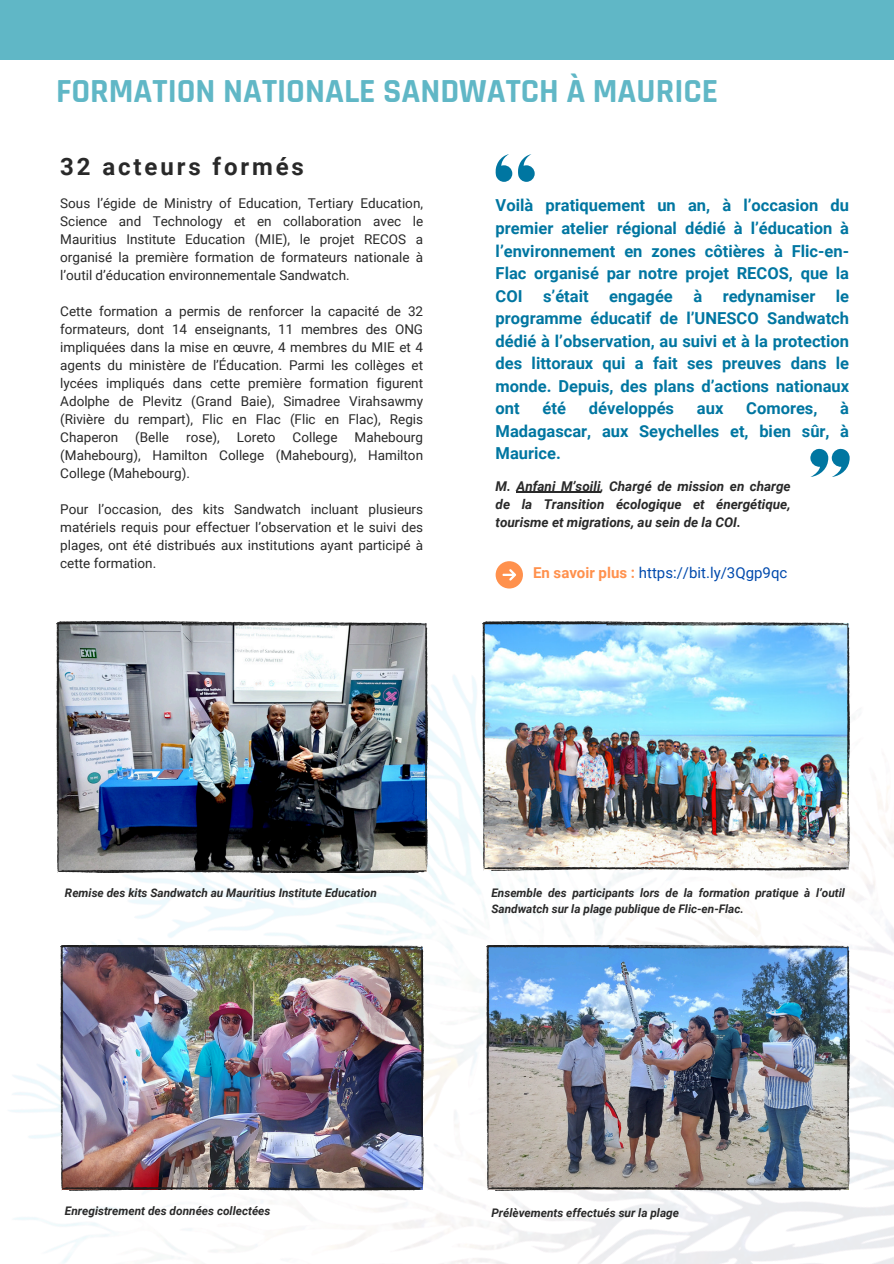
<style>
.page{position:relative;width:894px;height:1264px;background:#fff}
.page>*{position:absolute;margin:0;border:0;box-sizing:border-box;transform-origin:0 0}
.t1{font:700 34.05px "Rajdhani";color:#60b7c6}
.t2{font:700 24px "Roboto";letter-spacing:.12em;color:#292929}
.t3{font:700 16.5px/22.5px "Roboto";color:#0076a1;text-align:justify}
.t4{font:15px "Roboto";color:#004aad}
.t5{font:13.5px/18px "Roboto";color:#292929;text-align:justify}
.t6{font:italic 700 13.5px/18px "Roboto";color:#292929;text-align:justify}
.t7{font:italic 700 11.85px/15.8px "Roboto";color:#292929}
.s1{font-weight:700;color:#ff914d}
</style>
<div class="page">
<div style="left:0;top:0;width:893px;height:60px;background:#60b7c6"></div>
<img style="left:8px;top:170px;width:885px;height:1093px">
<img style="left:56px;top:622px;width:371px;height:250px">
<img style="left:482px;top:622px;width:367px;height:248px">
<img style="left:486px;top:945px;width:363px;height:245px">
<img style="left:60px;top:945px;width:363px;height:245px">
<svg style="left:495px;top:154px;width:17px;height:28px"></svg>
<svg style="left:518px;top:154px;width:16px;height:28px"></svg>
<svg style="left:809px;top:449px;width:40px;height:28px"></svg>
<hr style="left:516px;top:491px;width:84px;height:2px;background:#292929">
<svg style="left:495px;top:561px;width:27px;height:27px"></svg>
<h6 class="t1" style="left:56px;top:71px;width:663px">FORMATION NATIONALE SANDWATCH À MAURICE</h6>
<h6 class="t2" style="left:60px;top:153px;width:245px">32 acteurs formés</h6>
<h6 class="t5" style="left:60px;top:194px;width:364px">Sous l’égide de Ministry of Education, Tertiary Education, Science and Technology et en collaboration avec le Mauritius Institute Education (MIE), le projet RECOS a organisé la première formation de formateurs nationale à l’outil d’éducation environnementale Sandwatch.</h6>
<p class="t5" style="left:60px;top:302px;width:364px">Cette formation a permis de renforcer la capacité de 32 formateurs, dont 14 enseignants, 11 membres des ONG impliquées dans la mise en œuvre, 4 membres du MIE et 4 agents du ministère de l’Éducation. Parmi les collèges et lycées impliqués dans cette première formation figurent Adolphe de Plevitz (Grand Baie), Simadree Virahsawmy (Rivière du rempart), Flic en Flac (Flic en Flac), Regis Chaperon</p>
<p class="t5" style="left:135px;top:428px;width:35px">(Belle</p>
<p class="t5" style="left:186px;top:428px;width:35px">rose),</p>
<p class="t5" style="left:237px;top:428px;width:40px">Loreto</p>
<p class="t5" style="left:292px;top:428px;width:46px">College</p>
<p class="t5" style="left:60px;top:428px;width:364px;text-indent:294px">Mahebourg (Mahebourg), Hamilton College (Mahebourg), Hamilton College (Mahebourg).</p>
<h3 class="t5" style="left:60px;top:500px;width:364px">Pour l’occasion, des kits Sandwatch incluant plusieurs matériels requis pour effectuer l’observation et le suivi des plages, ont été distribués aux institutions ayant participé à cette formation.</h3>
<p class="t3" style="left:495px;top:194px;width:355px">Voilà pratiquement un an, à l’occasion du premier atelier régional dédié à l’éducation à l’environnement en zones côtières à Flic-en-Flac organisé par notre projet RECOS, que la COI s’était engagée à redynamiser le programme éducatif de l’UNESCO Sandwatch dédié à l’observation, au suivi et à la protection des littoraux qui a fait ses preuves dans le monde. Depuis, des plans d’actions nationaux ont</p>
<p class="t3" style="left:495px;top:397px;width:355px;text-indent:344px">à Madagascar, aux Seychelles et, bien sûr, à Maurice.</p>
<p class="t3" style="left:542px;top:397px;width:25px">été</p>
<p class="t3" style="left:588px;top:397px;width:87px">développés</p>
<p class="t3" style="left:696px;top:397px;width:28px">aux</p>
<p class="t3" style="left:746px;top:397px;width:73px">Comores,</p>
<h4 class="t6" style="left:495px;top:477px;width:296px">M. Anfani M’soili, Chargé de mission en charge de la Transition écologique et énergétique, tourisme et migrations, au sein de la COI.</h4>
<p class="t4" style="left:533px;top:564px;width:256px"><span class="s1">En savoir plus :</span> https://bit.ly/3Qgp9qc</p>
<p class="t7" style="left:65px;top:885px;width:313px">Remise des kits Sandwatch au Mauritius Institute Education</p>
<h5 class="t7" style="left:491px;top:885px;width:355px">Ensemble des participants lors de la formation pratique à l’outil<br>Sandwatch sur la plage publique de Flic-en-Flac.</h5>
<p class="t7" style="left:65px;top:1202px;width:207px">Enregistrement des données collectées</p>
<p class="t7" style="left:491px;top:1205px;width:189px">Prélèvements effectués sur la plage</p>
</div>
